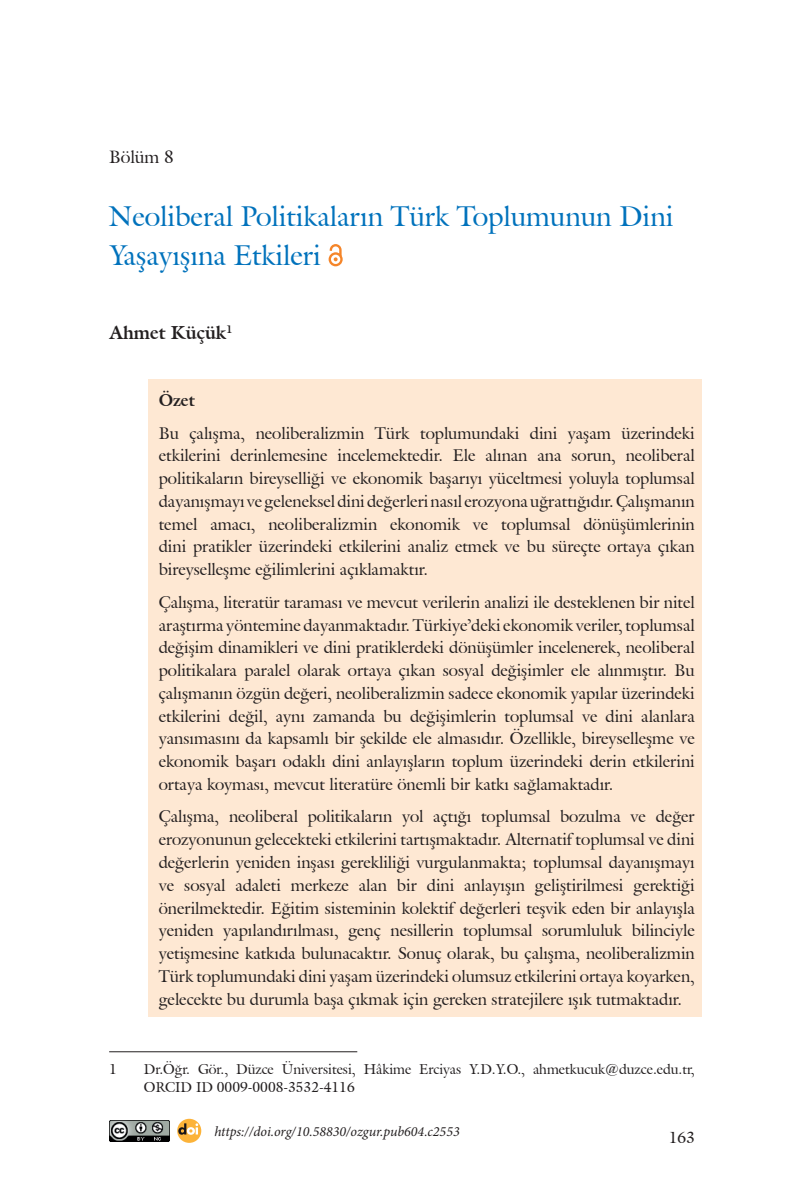
<style>
.page{position:relative;width:794px;height:1191px;background:#fff}
.page>*{position:absolute;margin:0;border:0;box-sizing:border-box;transform-origin:0 0}
.t1{font:28px/38.5px "Galliard IT Cby BT";color:#0072bc}
.t2{font:700 18.38px "Galliard IT Cby BT";color:#231f20}
.t3{font:17.5px "Galliard IT Cby BT";color:#231f20}
.t4{font:16.62px/22.8px "Galliard IT Cby BT";color:#231f20;text-align:justify}
.t5{font:700 16.62px "Galliard IT Cby BT";color:#231f20}
.t6{font:15.75px "Galliard IT Cby BT";color:#231f20}
.t7{font:14px/17.5px "Galliard IT Cby BT";color:#231f20}
.t8{font:italic 14px "Minion Pro";color:#231f20}
</style>
<div class="page">
<div style="left:148px;top:379px;width:554px;height:638px;background:#fee8d3"></div>
<svg style="left:328px;top:244px;width:15px;height:22px"></svg>
<hr style="left:109px;top:1051px;width:248px;height:1px;background:#231f20">
<img style="left:109px;top:1120px;width:60px;height:21px">
<svg style="left:177px;top:1118px;width:24px;height:24px"></svg>
<svg style="left:178px;top:1123px;width:20px;height:11px"></svg>
<p class="t3" style="left:109px;top:145px;width:66px">Bölüm 8</p>
<h1 class="t1" style="left:109px;top:197px;width:566px">Neoliberal Politikaların Türk Toplumunun Dini<br>Yaşayışına Etkileri</h1>
<p class="t2" style="left:109px;top:320px;width:125px">Ahmet Küçük<sup>1</sup></p>
<p class="t5" style="left:159px;top:389px;width:38px">Özet</p>
<p class="t4" style="left:159px;top:421px;width:537px">Bu çalışma, neoliberalizmin Türk toplumundaki dini yaşam üzerindeki etkilerini derinlemesine incelemektedir. Ele alınan ana sorun, neoliberal politikaların bireyselliği ve ekonomik başarıyı yüceltmesi yoluyla toplumsal dayanışmayı ve geleneksel dini değerleri nasıl erozyona uğrattığıdır. Çalışmanın temel amacı, neoliberalizmin ekonomik ve toplumsal dönüşümlerinin dini pratikler üzerindeki etkilerini analiz etmek ve bu süreçte ortaya çıkan bireyselleşme eğilimlerini açıklamaktır.</p>
<p class="t4" style="left:159px;top:590px;width:537px">Çalışma, literatür taraması ve mevcut verilerin analizi ile desteklenen bir nitel araştırma yöntemine dayanmaktadır. Türkiye’deki ekonomik veriler, toplumsal değişim dinamikleri ve dini pratiklerdeki dönüşümler incelenerek, neoliberal politikalara paralel olarak ortaya çıkan sosyal değişimler ele alınmıştır. Bu çalışmanın özgün değeri, neoliberalizmin sadece ekonomik yapılar üzerindeki etkilerini değil, aynı zamanda bu değişimlerin toplumsal ve dini alanlara yansımasını da kapsamlı bir şekilde ele almasıdır. Özellikle, bireyselleşme ve ekonomik başarı odaklı dini anlayışların toplum üzerindeki derin etkilerini ortaya koyması, mevcut literatüre önemli bir katkı sağlamaktadır.</p>
<p class="t4" style="left:159px;top:805px;width:537px">Çalışma, neoliberal politikaların yol açtığı toplumsal bozulma ve değer erozyonunun gelecekteki etkilerini tartışmaktadır. Alternatif toplumsal ve dini değerlerin yeniden inşası gerekliliği vurgulanmakta; toplumsal dayanışmayı ve sosyal adaleti merkeze alan bir dini anlayışın geliştirilmesi gerektiği önerilmektedir. Eğitim sisteminin kolektif değerleri teşvik eden bir anlayışla yeniden yapılandırılması, genç nesillerin toplumsal sorumluluk bilinciyle yetişmesine katkıda bulunacaktır. Sonuç olarak, bu çalışma, neoliberalizmin Türk toplumundaki dini yaşam üzerindeki olumsuz etkilerini ortaya koyarken, gelecekte bu durumla başa çıkmak için gereken stratejilere ışık tutmaktadır.</p>
<p class="t7" style="left:109px;top:1060px;width:9px">1</p>
<p class="t7" style="left:144px;top:1060px;width:552px">Dr.Öğr. Gör., Düzce Üniversitesi, Hâkime Erciyas Y.D.Y.O., ahmetkucuk@duzce.edu.tr,<br>ORCID ID 0009-0008-3532-4116</p>
<p class="t8" style="left:214px;top:1121px;width:247px">https://doi.org/10.58830/ozgur.pub604.c2553</p>
<p class="t6" style="left:668px;top:1127px;width:28px">163</p>
</div>
